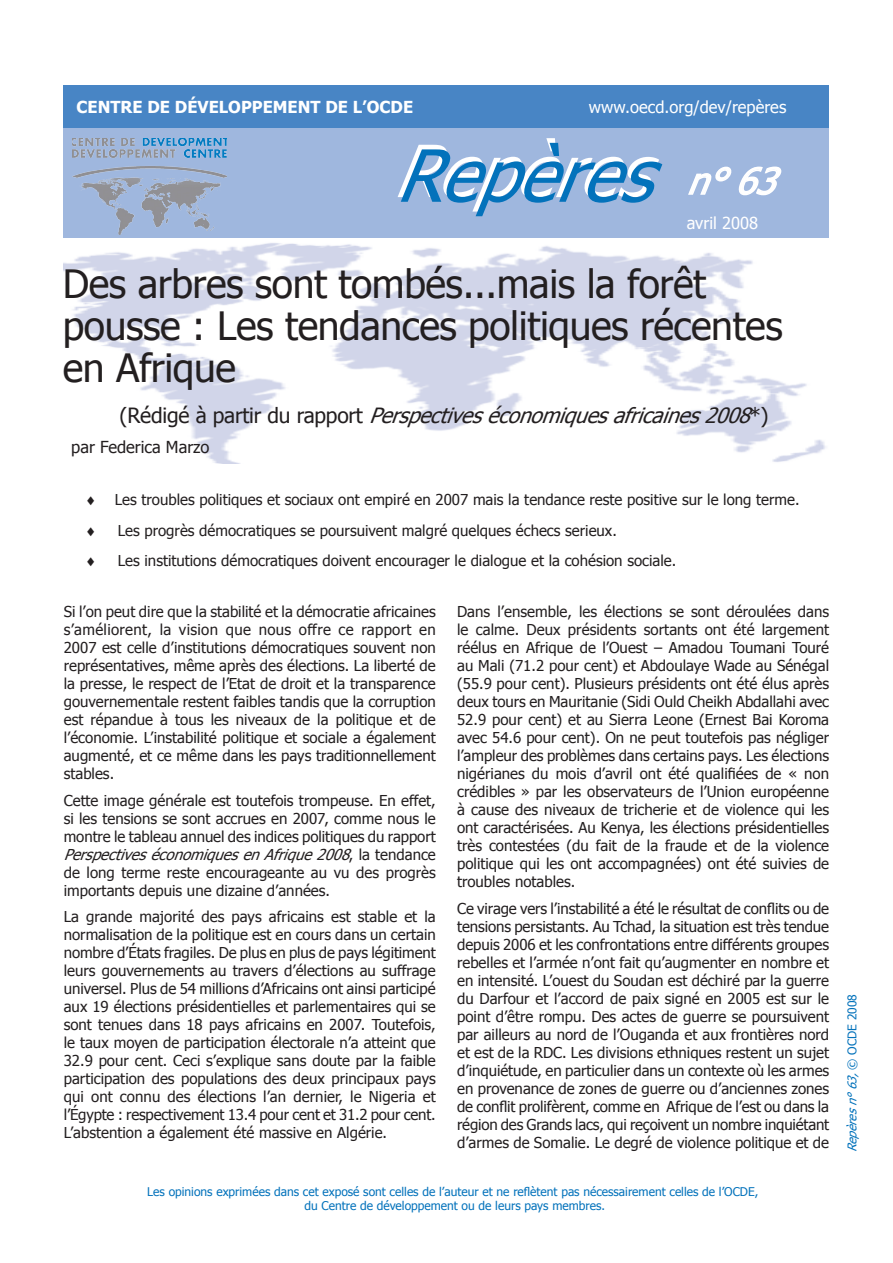
<style>
.page{position:relative;width:893px;height:1263px;background:#fff}
.page>*{position:absolute;margin:0;border:0;box-sizing:border-box;transform-origin:0 0}
.t1{font:italic 72px "Tahoma";color:#0372bb}
.t2{font:39px/42px "Tahoma";letter-spacing:-.01em;color:#231f20}
.t3{font:italic 36px "Tahoma";color:#fff}
.t4{font:italic 21px "Tahoma";color:#231f20}
.t5{font:16.5px "Tahoma";color:#fff}
.t6{font:700 16.5px "Tahoma";color:#fff}
.t7{font:16.5px "Tahoma";color:#231f20}
.Texte_courant{font:15px/18px "Tahoma";color:#231f20;text-align:justify}
.Box_bullets{font:15px "Tahoma";color:#231f20}
.t8{font:15px/30.8px "Symbol";color:#231f20;text-align:justify}
.t9{font:12px "Tahoma";color:#0372bb}
.t10{font:italic 12px "Tahoma";color:#0372bb}
.s1{font-style:normal}
.s2{font-style:italic}
</style>
<div class="page">
<div style="left:64px;top:127px;width:765px;height:112px;background:#9fb7de"></div>
<img style="left:64px;top:238px;width:765px;height:225px">
<img style="left:72px;top:138px;width:155px;height:96px">
<svg style="left:688px;top:166px;width:94px;height:30px"></svg>
<div style="left:64px;top:85px;width:765px;height:43px;background:#4885c5"></div>
<p class="t6" style="left:77px;top:95px;width:338px">CENTRE DE DÉVELOPPEMENT DE L’OCDE</p>
<p class="t5" style="left:589px;top:95px;width:199px">www.oecd.org/dev/repères</p>
<p class="t1" style="left:395px;top:127px;width:292px">Repères</p>
<p class="t3" style="left:687px;top:157px;width:107px">n°63</p>
<p class="t5" style="left:687px;top:212px;width:73px">avril 2008</p>
<p class="t2" style="left:63px;top:261px;width:722px">Des arbres sont tombés...mais la forêt pousse : Les tendances politiques récentes en Afrique</p>
<p class="t4" style="left:120px;top:401px;width:650px"><span class="s1">( R é d i g é à p a r t i r d u r a p p o r t</span> Perspectiveséconomiquesafricaines2008<span class="s1">* )</span></p>
<p class="t7" style="left:71px;top:436px;width:140px">par Federica Marzo</p>
<p class="t8" style="left:85px;top:483px;width:13px">♦ ♦ ♦</p>
<p class="Box_bullets" style="left:115px;top:489px;width:686px">Les troubles politiques et sociaux ont empiré en 2007 mais la tendance reste positive sur le long terme.</p>
<p class="Box_bullets" style="left:118px;top:520px;width:501px">Les progrès démocratiques se poursuivent malgré quelques échecs serieux.</p>
<p class="Box_bullets" style="left:118px;top:551px;width:560px">Les institutions démocratiques doivent encourager le dialogue et la cohésion sociale.</p>
<p class="Texte_courant" style="left:64px;top:602px;width:374px">Si l’on peut dire que la stabilité et la démocratie africaines s’améliorent, la vision que nous offre ce rapport en 2007 est celle d’institutions démocratiques souvent non représentatives, même après des élections. La liberté de la presse, le respect de l’Etat de droit et la transparence gouvernementale restent faibles tandis que la corruption est répandue à tous les niveaux de la politique et de l’économie. L’instabilité politique et sociale a également augmenté, et ce même dans les pays traditionnellement stables.</p>
<p class="Texte_courant" style="left:64px;top:791px;width:374px">Cette image générale est toutefois trompeuse. En effet, si les tensions se sont accrues en 2007, comme nous le montre le tableau annuel des indices politiques du rapport <span class="s2">PerspectiveséconomiquesenAfrique2008</span>, l a t e n d a n c e de long terme reste encourageante au vu des progrès importants depuis une dizaine d’années.</p>
<p class="Texte_courant" style="left:64px;top:907px;width:374px">La grande majorité des pays africains est stable et la normalisation de la politique est en cours dans un certain nombre d’États fragiles. De plus en plus de pays légitiment leurs gouvernements au travers d’élections au suffrage universel. Plus de 54 millions d’Africains ont ainsi participé aux 19 élections présidentielles et parlementaires qui se sont tenues dans 18 pays africains en 2007. Toutefois, le taux moyen de participation électorale n’a atteint que 32.9 pour cent. Ceci s’explique sans doute par la faible participation des populations des deux principaux pays qui ont connu des élections l’an dernier, le Nigeria et l’Égypte : respectivement 13.4 pour cent et 31.2 pour cent.<br>L’abstention a également été massive en Algérie.</p>
<p class="Texte_courant" style="left:457px;top:602px;width:374px">Dans l’ensemble, les élections se sont déroulées dans le calme. Deux présidents sortants ont été largement réélus en Afrique de l’Ouest – Amadou Toumani Touré au Mali (71.2 pour cent) et Abdoulaye Wade au Sénégal (55.9 pour cent). Plusieurs présidents ont été élus après deux tours en Mauritanie (Sidi Ould Cheikh Abdallahi avec 52.9 pour cent) et au Sierra Leone (Ernest Bai Koroma avec 54.6 pour cent). On ne peut toutefois pas négliger l’ampleur des problèmes dans certains pays. Les élections nigérianes du mois d’avril ont été qualifiées de « non crédibles » par les observateurs de l’Union européenne à cause des niveaux de tricherie et de violence qui les ont caractérisées. Au Kenya, les élections présidentielles très contestées (du fait de la fraude et de la violence politique qui les ont accompagnées) ont été suivies de troubles notables.</p>
<p class="Texte_courant" style="left:457px;top:899px;width:374px">Ce virage vers l’instabilité a été le résultat de conflits ou de tensions persistants. Au Tchad, la situation est très tendue depuis 2006 et les confrontations entre différents groupes rebelles et l’armée n’ont fait qu’augmenter en nombre et en intensité. L’ouest du Soudan est déchiré par la guerre du Darfour et l’accord de paix signé en 2005 est sur le point d’être rompu. Des actes de guerre se poursuivent par ailleurs au nord de l’Ouganda et aux frontières nord et est de la RDC. Les divisions ethniques restent un sujet d’inquiétude, en particulier dans un contexte où les armes en provenance de zones de guerre ou d’anciennes zones de conflit prolifèrent, comme en Afrique de l’est ou dans la région des Grands lacs, qui reçoivent un nombre inquiétant d’armes de Somalie. Le degré de violence politique et de</p>
<p class="t9" style="left:147px;top:1183px;width:613px">Les opinions exprimées dans cet exposé sont celles de l’auteur et ne reflètent pas nécessairement celles de l’OCDE,</p>
<p class="t9" style="left:304px;top:1197px;width:302px">du Centre de développement ou de leurs pays membres.</p>
<p class="t10" style="left:844px;top:1152px;width:160px;rotate:-90deg">Repèresn°63,<span class="s1">© O C D E 2 0 0 8</span></p>
</div>
